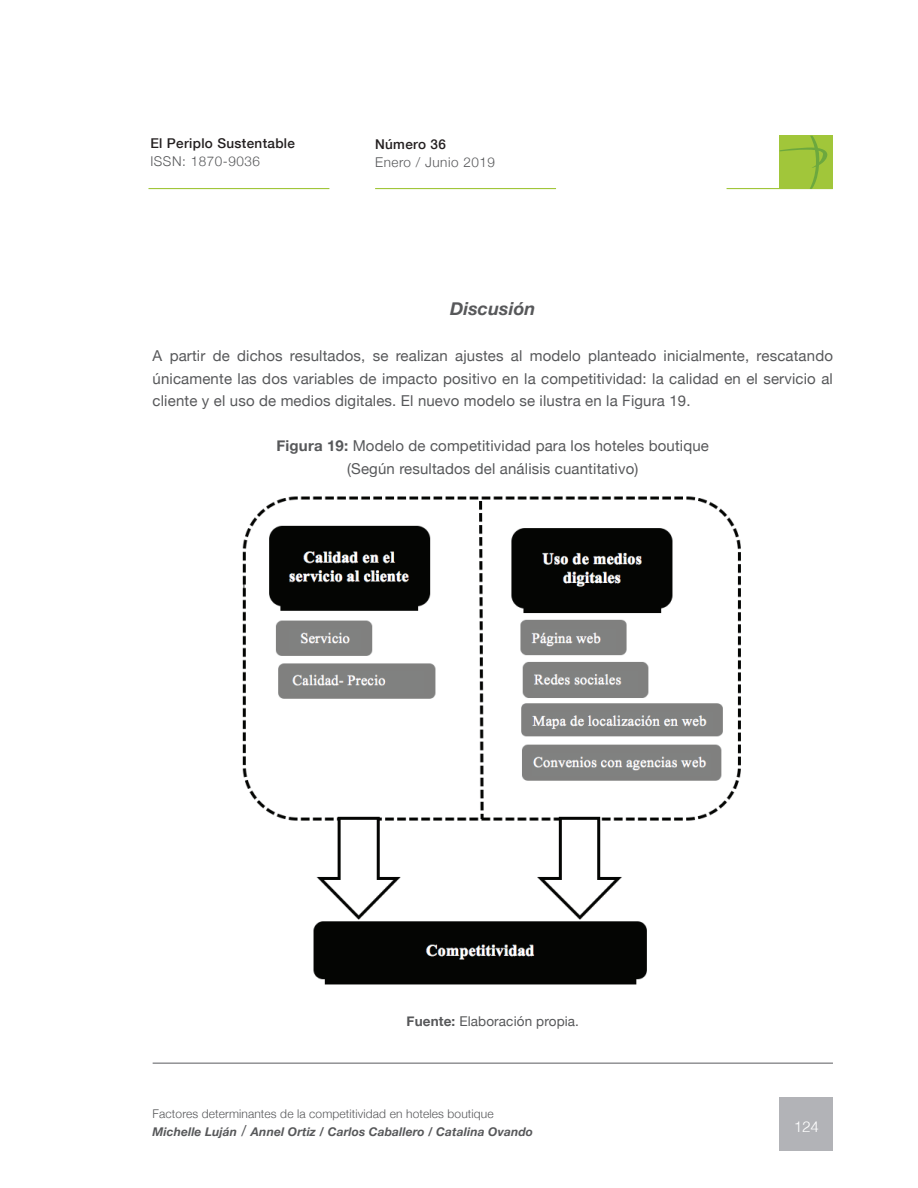
<style>
.page{position:relative;width:918px;height:1188px;background:#fff}
.page>*{position:absolute;margin:0;border:0;box-sizing:border-box;transform-origin:0 0}
.t1{font:italic 700 18px "Helvetica Neue";letter-spacing:.01em;color:#57585a}
.t2{font:15px/22.5px "Helvetica Neue";letter-spacing:.01em;color:#57585a;text-align:justify}
.t3{font:300 15px "Helvetica";color:#fff}
.t4{font:300 13.5px "Helvetica Neue";letter-spacing:.04em;color:#57585a}
.t5{font:500 13.5px "Helvetica Neue";letter-spacing:.025em;color:#231f20}
.t6{font:13.5px "Helvetica Neue";letter-spacing:.01em;color:#57585a}
.t7{font:300 12px/18px "Helvetica Neue";letter-spacing:.01em;color:#57585a}
.s1{font-weight:700}
.s2{font-weight:700;font-style:italic}
.s3{font-weight:400;font-size:15px}
</style>
<div class="page">
<div style="left:780px;top:1098px;width:53px;height:53px;background:#b2b3b7"></div>
<hr style="left:727px;top:188px;width:106px;height:1px;background:#a1c63a">
<hr style="left:153px;top:1063px;width:680px;height:1px;background:#6c6d70">
<hr style="left:148px;top:188px;width:181px;height:1px;background:#a1c63a">
<hr style="left:375px;top:188px;width:181px;height:1px;background:#a1c63a">
<div style="left:780px;top:136px;width:53px;height:53px;background:#a1c63a"></div>
<svg style="left:780px;top:136px;width:48px;height:53px"></svg>
<img style="left:242px;top:496px;width:499px;height:489px">
<p class="t5" style="left:150px;top:133px;width:146px">El Periplo Sustentable</p>
<p class="t4" style="left:150px;top:151px;width:111px">ISSN: 1870-9036</p>
<p class="t5" style="left:375px;top:133px;width:72px">Número 36</p>
<p class="t4" style="left:375px;top:151px;width:121px">Enero / Junio 2019</p>
<p class="t1" style="left:450px;top:294px;width:87px">Discusión</p>
<p class="t2" style="left:153px;top:344px;width:682px">A partir de dichos resultados, se realizan ajustes al modelo planteado inicialmente, rescatando únicamente las dos variables de impacto positivo en la competitividad: la calidad en el servicio al cliente y el uso de medios digitales. El nuevo modelo se ilustra en la Figura 19.</p>
<p class="t2" style="left:277px;top:434px;width:434px;text-align:center"><span class="s1">Figura 19:</span> Modelo de competitividad para los hoteles boutique (Según resultados del análisis cuantitativo)</p>
<p class="t6" style="left:407px;top:1009px;width:174px"><span class="s1">Fuente:</span> Elaboración propia.</p>
<p class="t7" style="left:153px;top:1104px;width:382px">Factores determinantes de la competitividad en hoteles boutique<br><span class="s2">Michelle Luján</span> <span class="s3">/</span> <span class="s2">Annel Ortiz / Carlos Caballero / Catalina Ovando</span></p>
<p class="t3" style="left:794px;top:1114px;width:27px">124</p>
</div>
